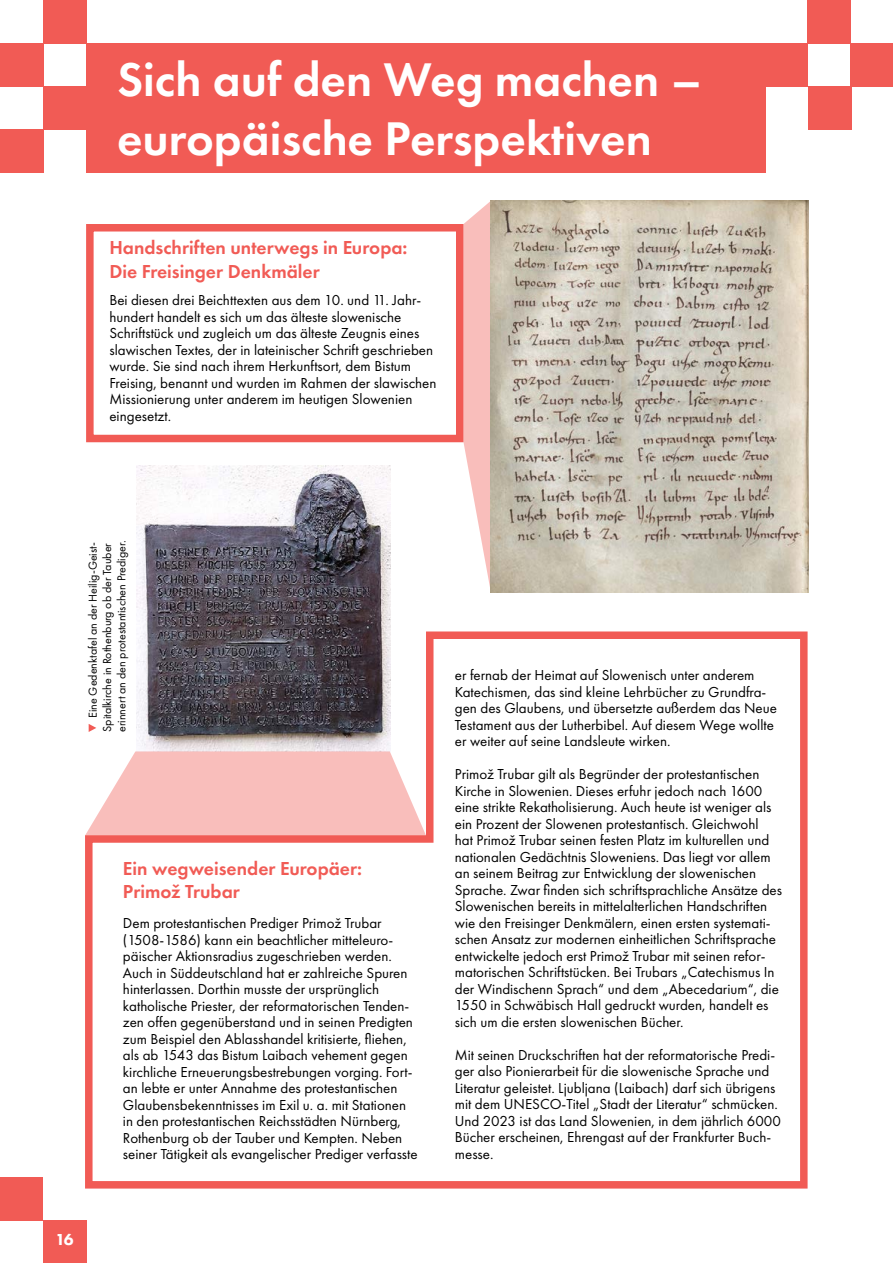
<style>
.page{position:relative;width:893px;height:1263px;background:#fff}
.page>*{position:absolute;margin:0;border:0;box-sizing:border-box;transform-origin:0 0}
.t1{font:600 49.05px/58.8px "Futura PT";color:#fff}
.t2{font:600 19.5px/23.4px "Futura PT";color:#f15b55}
.t3{font:800 16.5px "Futura PT";color:#fff}
.t4{font:15px/16.5px "Futura PT";color:#000}
.t5{font:12px/14.4px "Futura PT";color:#000}
</style>
<div class="page">
<div style="left:0;top:1177px;width:43px;height:43px;background:#f15b55"></div>
<div style="left:43px;top:1220px;width:43px;height:43px;background:#f15b55"></div>
<img style="left:136px;top:465px;width:255px;height:163px">
<svg style="left:463px;top:201px;width:28px;height:391px;fill:#f9bebb"></svg>
<div style="left:86px;top:224px;width:377px;height:218px;border:8px solid #f15b55"></div>
<svg style="left:85px;top:628px;width:723px;height:561px"></svg>
<div style="left:86px;top:43px;width:680px;height:130px;background:#f15b55"></div>
<div style="left:850px;top:43px;width:43px;height:43px;background:#f15b55"></div>
<div style="left:808px;top:0;width:43px;height:43px;background:#f15b55"></div>
<div style="left:765px;top:43px;width:43px;height:43px;background:#f15b55"></div>
<div style="left:809px;top:86px;width:43px;height:43px;background:#f15b55"></div>
<div style="left:0;top:43px;width:43px;height:43px;background:#f15b55"></div>
<div style="left:43px;top:86px;width:43px;height:43px;background:#f15b55"></div>
<div style="left:43px;top:0;width:43px;height:43px;background:#f15b55"></div>
<div style="left:0;top:129px;width:43px;height:44px;background:#f15b55"></div>
<img style="left:491px;top:201px;width:318px;height:391px">
<svg style="left:85px;top:751px;width:341px;height:84px;background:#f9c6c3"></svg>
<svg style="left:89px;top:724px;width:7px;height:8px"></svg>
<h1 class="t1" style="left:117px;top:49px;width:586px">Sich auf den Weg machen – europäische Perspektiven</h1>
<h2 class="t2" style="left:109px;top:236px;width:300px">Handschriften unterwegs in Europa:<br>Die Freisinger Denkmäler</h2>
<p class="t4" style="left:109px;top:292px;width:329px">Bei diesen drei Beichttexten aus dem 10. und 11. Jahr&shy;hundert handelt es sich um das älteste slowenische Schriftstück und zugleich um das älteste Zeugnis eines slawischen Textes, der in lateinischer Schrift geschrieben wurde. Sie sind nach ihrem Herkunftsort, dem Bistum Freising, benannt und wurden im Rahmen der slawischen Missionierung unter anderem im heutigen Slowenien eingesetzt.</p>
<p class="t5" style="left:85px;top:732px;width:193px;text-indent:14px;rotate:-90deg">Eine Gedenktafel an der Heilig-Geist-<br>Spitalkirche in Rothenburg ob der Tauber erinnert an den protestantischen Prediger.</p>
<p class="t3" style="left:55px;top:1229px;width:20px">16</p>
<h2 class="t2" style="left:123px;top:856px;width:241px">Ein wegweisender Europäer:<br>Primož Trubar</h2>
<p class="t4" style="left:123px;top:915px;width:296px">Dem protestantischen Prediger Primož Trubar (1508-1586) kann ein beachtlicher mitteleuro&shy;päischer Aktionsradius zugeschrieben werden.<br>Auch in Süddeutschland hat er zahlreiche Spuren hinterlassen. Dorthin musste der ursprünglich katholische Priester, der reformatorischen Tenden&shy;zen offen gegenüberstand und in seinen Predigten zum Beispiel den Ablasshandel kritisierte, fliehen, als ab 1543 das Bistum Laibach vehement gegen kirchliche Erneuerungsbestrebungen vorging. Fort&shy;an lebte er unter Annahme des protestantischen Glaubensbekenntnisses im Exil u. a. mit Stationen in den protestantischen Reichsstädten Nürnberg, Rothenburg ob der Tauber und Kempten. Neben seiner Tätigkeit als evangelischer Prediger verfasste</p>
<p class="t4" style="left:455px;top:667px;width:324px">er fernab der Heimat auf Slowenisch unter anderem Katechismen, das sind kleine Lehrbücher zu Grundfra&shy;gen des Glaubens, und übersetzte außerdem das Neue Testament aus der Lutherbibel. Auf diesem Wege wollte er weiter auf seine Landsleute wirken.</p>
<p class="t4" style="left:455px;top:766px;width:329px">Primož Trubar gilt als Begründer der protestantischen Kirche in Slowenien. Dieses erfuhr jedoch nach 1600 eine strikte Rekatholisierung. Auch heute ist weniger als ein Prozent der Slowenen protestantisch. Gleichwohl<br>hat Primož Trubar seinen festen Platz im kulturellen und nationalen Gedächtnis Sloweniens. Das liegt vor allem an seinem Beitrag zur Entwicklung der slowenischen Sprache. Zwar finden sich schriftsprachliche Ansätze des Slowenischen bereits in mittelalterlichen Handschriften wie den Freisinger Denkmälern, einen ersten systemati&shy;schen Ansatz zur modernen einheitlichen Schriftsprache entwickelte jedoch erst Primož Trubar mit seinen refor&shy;matorischen Schriftstücken. Bei Trubars „Catechismus In der Windischenn Sprach“ und dem „Abecedarium“, die 1550 in Schwäbisch Hall gedruckt wurden, handelt es sich um die ersten slowenischen Bücher.</p>
<p class="t4" style="left:455px;top:1046px;width:328px">Mit seinen Druckschriften hat der reformatorische Predi&shy;ger also Pionierarbeit für die slowenische Sprache und Literatur geleistet. Ljubljana (Laibach) darf sich übrigens mit dem UNESCO-Titel „Stadt der Literatur“ schmücken.<br>Und 2023 ist das Land Slowenien, in dem jährlich 6000<br>Bücher erscheinen, Ehrengast auf der Frankfurter Buch&shy;messe.</p>
</div>
